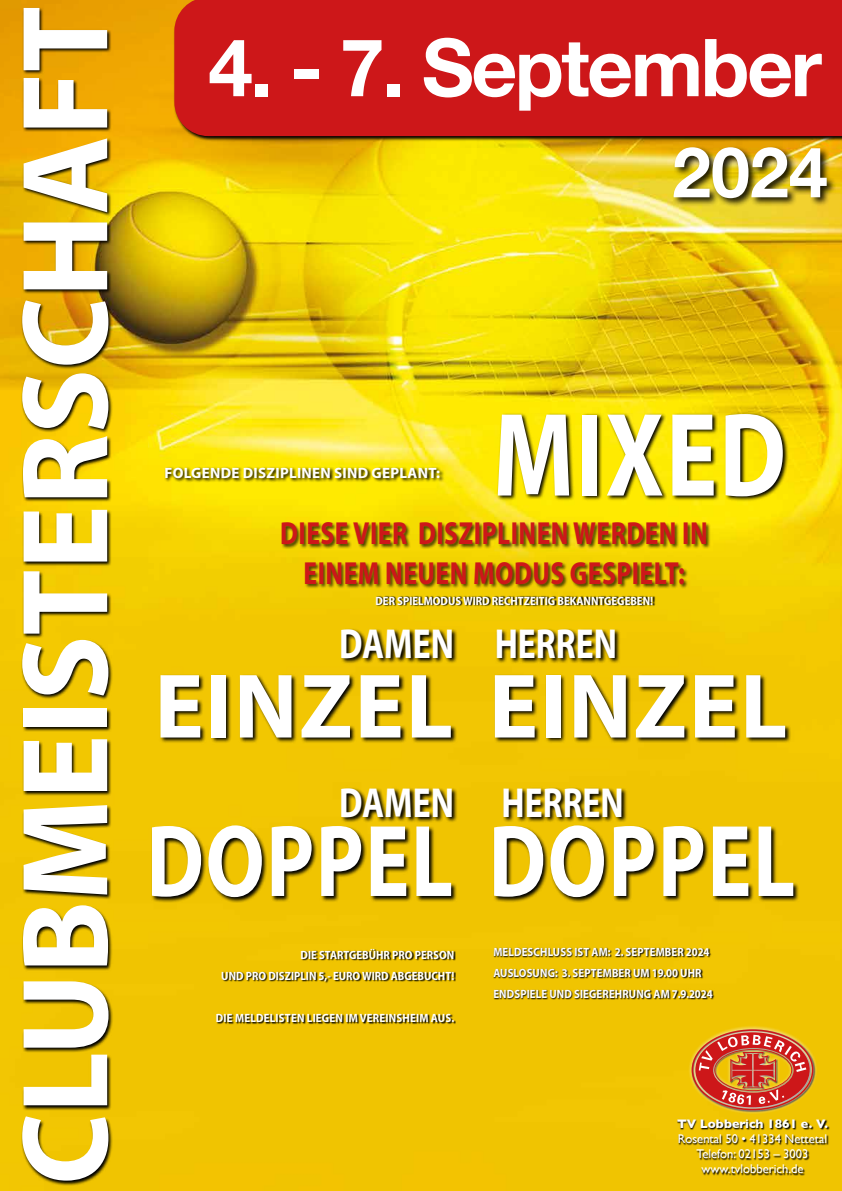
<style>
.page{position:relative;width:842px;height:1191px;background:#fff}
.page>*{position:absolute;margin:0;border:0;box-sizing:border-box;transform-origin:0 0}
.t1{font:700 124px "Myriad Pro";color:#fff}
.t2{font:700 120px "Myriad Pro";letter-spacing:.02em;color:#fff;scale:.8 1}
.t3{font:700 103px "Myriad Pro";letter-spacing:.02em;color:#fff;scale:.8 1}
.t4{font:700 92.4px "Myriad Pro";letter-spacing:.02em;color:#fff}
.t5{font:700 80px "Helvetica Neue";letter-spacing:-.03em;color:#fff}
.t6{font:700 70px "Helvetica Neue";color:#fff}
.t7{font:700 42.1px "Myriad Pro";color:#fff;scale:.8 1}
.t8{font:700 32px/39.6px "Myriad Pro";letter-spacing:.02em;color:#cd1719;text-align:center;scale:.8 1}
.t9{font:700 15px "Myriad Pro";letter-spacing:.02em;color:#fff}
.t10{font:12.6px/15.1px "Gill Sans";color:#fff;text-align:center}
.t11{font:700 12.6px "Gill Sans";color:#fff}
.t12{font:700 12px/21px "Myriad Pro";color:#fff;scale:.9 1}
.t13{font:700 12px "Myriad Pro";letter-spacing:.02em;color:#fff;scale:.9 1}
</style>
<div class="page">
<img style="left:0;top:0;width:842px;height:1191px">
<div style="left:672px;top:145px;width:165px;height:63px;background:#000;opacity:.9"></div>
<svg style="left:21px;top:7px;width:92px;height:1178px;background:#816600"></svg>
<svg style="left:493px;top:947px;width:222px;height:53px;background:#ba9800"></svg>
<svg style="left:216px;top:948px;width:240px;height:76px;background:#cea800"></svg>
<svg style="left:164px;top:466px;width:281px;height:16px;background:#afa000"></svg>
<svg style="left:677px;top:1029px;width:153px;height:146px;background:#cfa900"></svg>
<svg style="left:688px;top:1025px;width:129px;height:89px;background:#ebc10b"></svg>
<img style="left:692px;top:1029px;width:121px;height:81px">
<svg style="left:173px;top:0;width:669px;height:141px;background:#715301"></svg>
<div style="left:174px;top:0;width:668px;height:136px;background:#cd1719"></div>
<svg style="left:496px;top:412px;width:293px;height:90px;background:#847801"></svg>
<svg style="left:493px;top:628px;width:306px;height:275px;background:#ac8d00"></svg>
<svg style="left:151px;top:628px;width:307px;height:275px;background:#ae8e00"></svg>
<div style="left:281px;top:521px;width:430px;height:68px;background:#000;opacity:.7"></div>
<svg style="left:376px;top:596px;width:279px;height:11px;background:#8f7900"></svg>
<h1 class="t1" style="left:-15px;top:1184px;width:1180px;rotate:-90deg">CLUBMEISTERSCHAFT</h1>
<h3 class="t5" style="left:208px;top:5px;width:615px">4. - 7. September</h3>
<h3 class="t6" style="left:672px;top:117px;width:157px">2024</h3>
<p class="t9" style="left:165px;top:463px;width:277px">FOLGENDE DISZIPLINEN SIND GEPLANT:</p>
<h2 class="t2" style="left:493px;top:377px;width:368px">MIXED</h2>
<h3 class="t8" style="left:280px;top:513px;width:536px">DIESE VIER DISZIPLINEN WERDEN IN<br>EINEM NEUEN MODUS GESPIELT:</h3>
<p class="t12" style="left:375px;top:589px;width:310px">DER SPIELMODUS WIRD RECHTZEITIG BEKANNTGEGEBEN!</p>
<h3 class="t7" style="left:495px;top:616px;width:155px">HERREN</h3>
<h3 class="t4" style="left:154px;top:646px;width:634px">EINZEL EINZEL</h3>
<h3 class="t7" style="left:339px;top:616px;width:145px">DAMEN</h3>
<h3 class="t7" style="left:501px;top:775px;width:155px">HERREN</h3>
<h3 class="t3" style="left:147px;top:794px;width:812px">DOPPEL DOPPEL</h3>
<h3 class="t7" style="left:339px;top:775px;width:145px">DAMEN</h3>
<p class="t12" style="left:221px;top:944px;width:260px;text-align:right">DIE STARTGEBÜHR PRO PERSON<br>UND PRO DISZIPLIN 5,- EURO WIRD ABGEBUCHT!</p>
<p class="t13" style="left:216px;top:1010px;width:266px">DIE MELDELISTEN LIEGEN IM VEREINSHEIM AUS.</p>
<p class="t12" style="left:493px;top:941px;width:245px">MELDESCHLUSS IST AM: 2. SEPTEMBER 2024<br>AUSLOSUNG: 3. SEPTEMBER UM 19.00 UHR<br>ENDSPIELE UND SIEGEREHRUNG AM 7.9.2024</p>
<p class="t11" style="left:677px;top:1113px;width:153px">TV Lobberich 1861 e. V.</p>
<p class="t10" style="left:678px;top:1131px;width:151px">Rosental 50 • 41334 Nettetal<br>Telefon: 02153 – 3003 www.tvlobberich.de</p>
</div>
